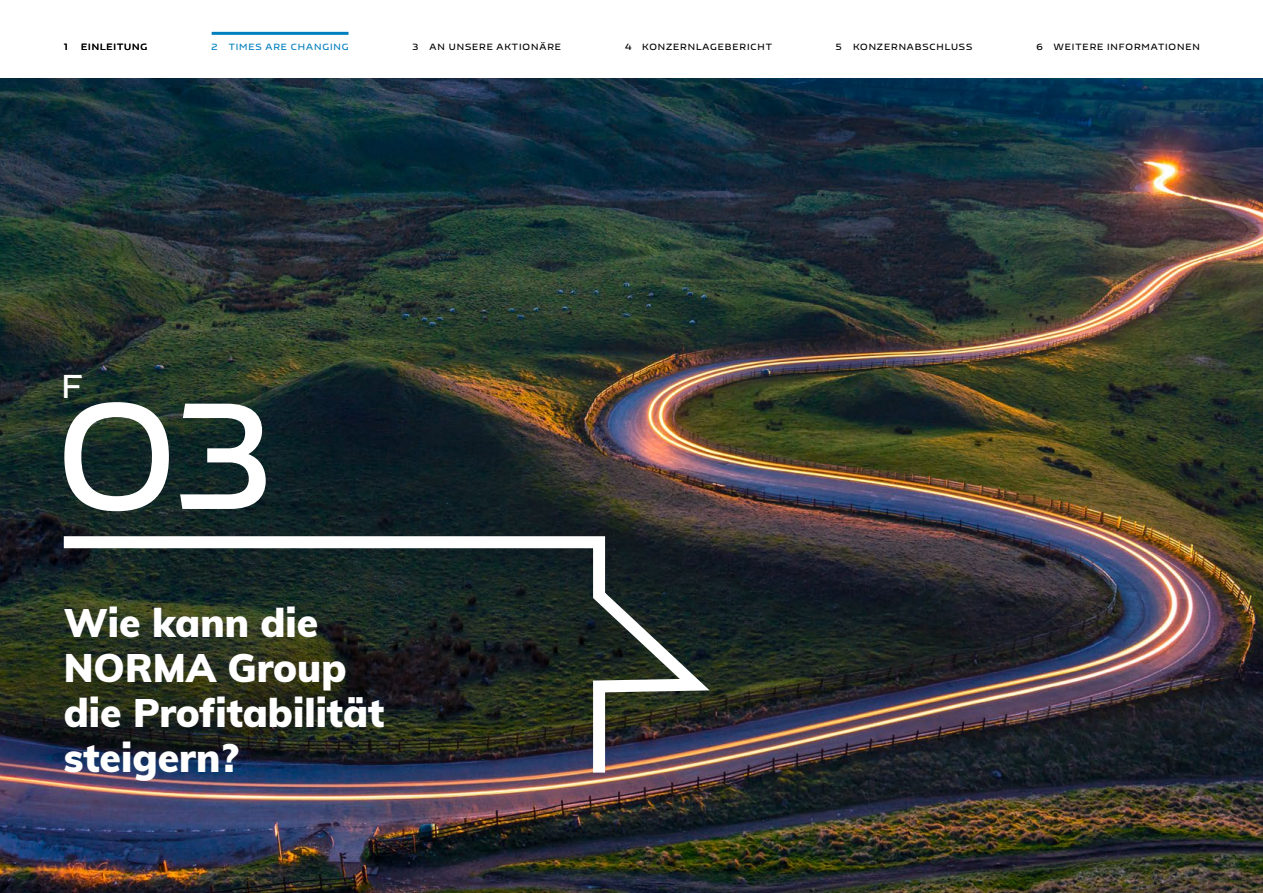
<style>
.page{position:relative;width:1263px;height:893px;background:#fff}
.page>*{position:absolute;margin:0;border:0;box-sizing:border-box;transform-origin:0 0}
.t1{font:600 151.5px "Nizzoli";color:#fff}
.t2{font:900 39px/45px "Muli";color:#fff}
.t3{font:600 33px "Nizzoli";color:#fff}
.t4{font:600 9px "Nizzoli";letter-spacing:.1em;color:#000}
.t5{font:600 9px "Nizzoli";letter-spacing:.1em;color:#007fbe}
</style>
<div class="page">
<img style="left:0;top:79px;width:1263px;height:814px">
<img style="left:52px;top:530px;width:673px;height:255px">
<hr style="left:212px;top:32px;width:136px;height:3px;background:#007fbe">
<p class="t4" style="left:64px;top:41px;width:5px">1</p>
<p class="t4" style="left:81px;top:41px;width:68px">EINLEITUNG</p>
<p class="t5" style="left:212px;top:41px;width:138px">2 TIMES ARE CHANGING</p>
<p class="t4" style="left:413px;top:41px;width:150px">3 AN UNSERE AKTIONÄRE</p>
<p class="t4" style="left:625px;top:41px;width:148px">4 KONZERNLAGEBERICHT</p>
<p class="t4" style="left:836px;top:41px;width:138px">5 KONZERNABSCHLUSS</p>
<p class="t4" style="left:1036px;top:41px;width:165px">6 WEITERE INFORMATIONEN</p>
<h3 class="t3" style="left:61px;top:366px;width:23px">F</h3>
<h1 class="t1" style="left:56px;top:366px;width:219px">03</h1>
<h2 class="t2" style="left:64px;top:598px;width:322px">Wie kann die<br>NORMA Group die Profitabilität steigern?</h2>
</div>
